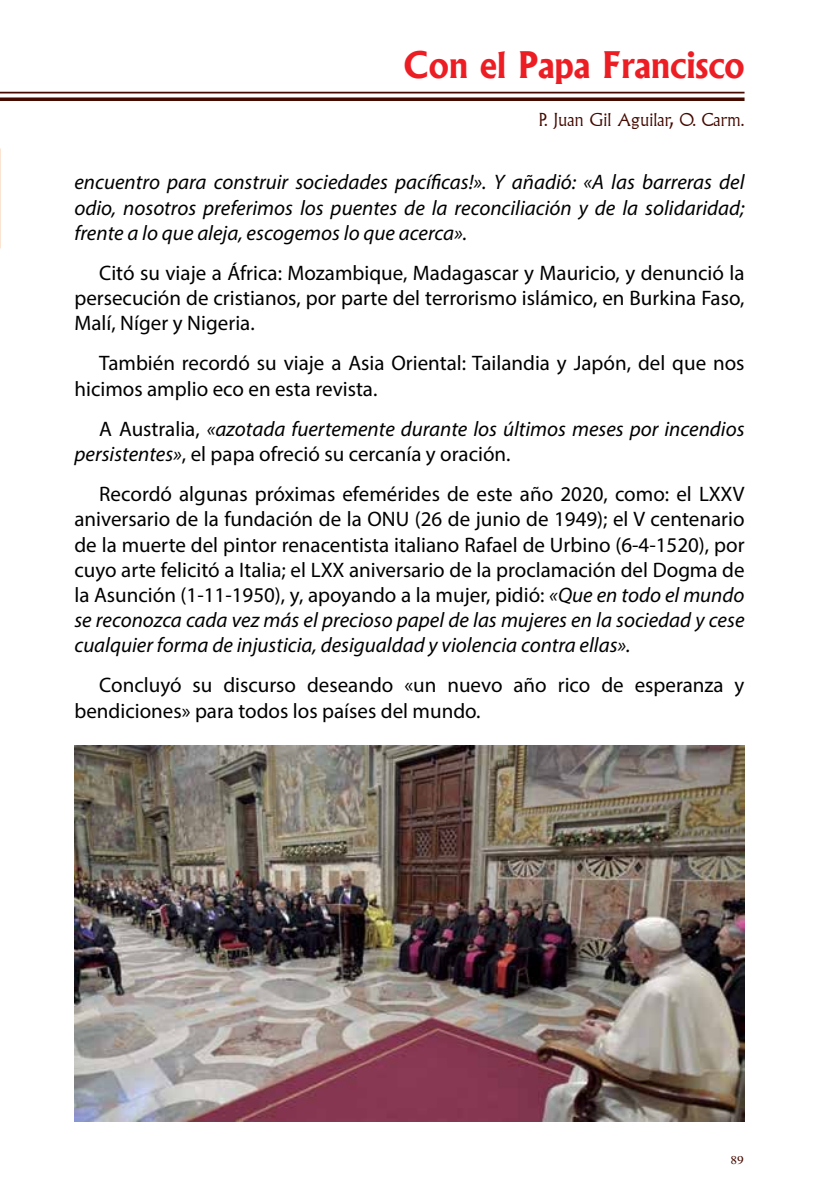
<style>
.page{position:relative;width:819px;height:1191px;background:#fff}
.page>*{position:absolute;margin:0;border:0;box-sizing:border-box;transform-origin:0 0}
.t1{font:700 35px "Albertus";color:#ed1d24}
.t2{font:21px/25.2px "Myriad Pro";color:#000;text-align:justify}
.t3{font:italic 21px/25.2px "Myriad Pro";color:#000;text-align:justify}
.t4{font:300 17.5px "Albertus";color:#450a00}
.t5{font:12.25px "Tamil MN";color:#450a00}
.s1{font-style:normal}
.s2{font-style:italic}
</style>
<div class="page">
<svg style="left:0;top:97px;width:744px;height:4px;background:#5b281f"></svg>
<hr style="left:0;top:92px;width:744px;height:1px;background:#450a00">
<img style="left:74px;top:745px;width:670px;height:376px">
<h1 class="t1" style="left:403px;top:43px;width:342px">Con el Papa Francisco</h1>
<p class="t4" style="left:538px;top:110px;width:207px">P. Juan Gil Aguilar, O. Carm.</p>
<p class="t3" style="left:74px;top:169px;width:671px">encuentro para construir sociedades pacíficas!». Y añadió: «A las barreras del odio, nosotros preferimos los puentes de la reconciliación y de la solidaridad; frente a lo que aleja, escogemos lo que acerca».</p>
<p class="t2" style="left:74px;top:260px;width:671px;text-indent:25px">Citó su viaje a África: Mozambique, Madagascar y Mauricio, y denunció la persecución de cristianos, por parte del terrorismo islámico, en Burkina Faso, Malí, Níger y Nigeria.</p>
<p class="t2" style="left:74px;top:350px;width:671px;text-indent:25px">También recordó su viaje a Asia Oriental: Tailandia y Japón, del que nos hicimos amplio eco en esta revista.</p>
<p class="t3" style="left:74px;top:416px;width:671px;text-indent:25px"><span class="s1">A Australia,</span> «azotada fuertemente durante los últimos meses por incendios persistentes»<span class="s1">, el papa ofreció su cercanía y oración.</span></p>
<p class="t2" style="left:74px;top:481px;width:671px;text-indent:25px">Recordó algunas próximas efemérides de este año 2020, como: el LXXV aniversario de la fundación de la ONU (26 de junio de 1949); el V centenario de la muerte del pintor renacentista italiano Rafael de Urbino (6-4-1520), por cuyo arte felicitó a Italia; el LXX aniversario de la proclamación del Dogma de la Asunción (1-11-1950), y, apoyando a la mujer, pidió: <span class="s2">«Que en todo el mundo se reconozca cada vez más el precioso papel de las mujeres en la sociedad y cese cualquier forma de injusticia, desigualdad y violencia contra ellas».</span></p>
<p class="t2" style="left:74px;top:672px;width:671px;text-indent:25px">Concluyó su discurso deseando «un nuevo año rico de esperanza y bendiciones» para todos los países del mundo.</p>
<p class="t5" style="left:730px;top:1151px;width:15px">89</p>
</div>
